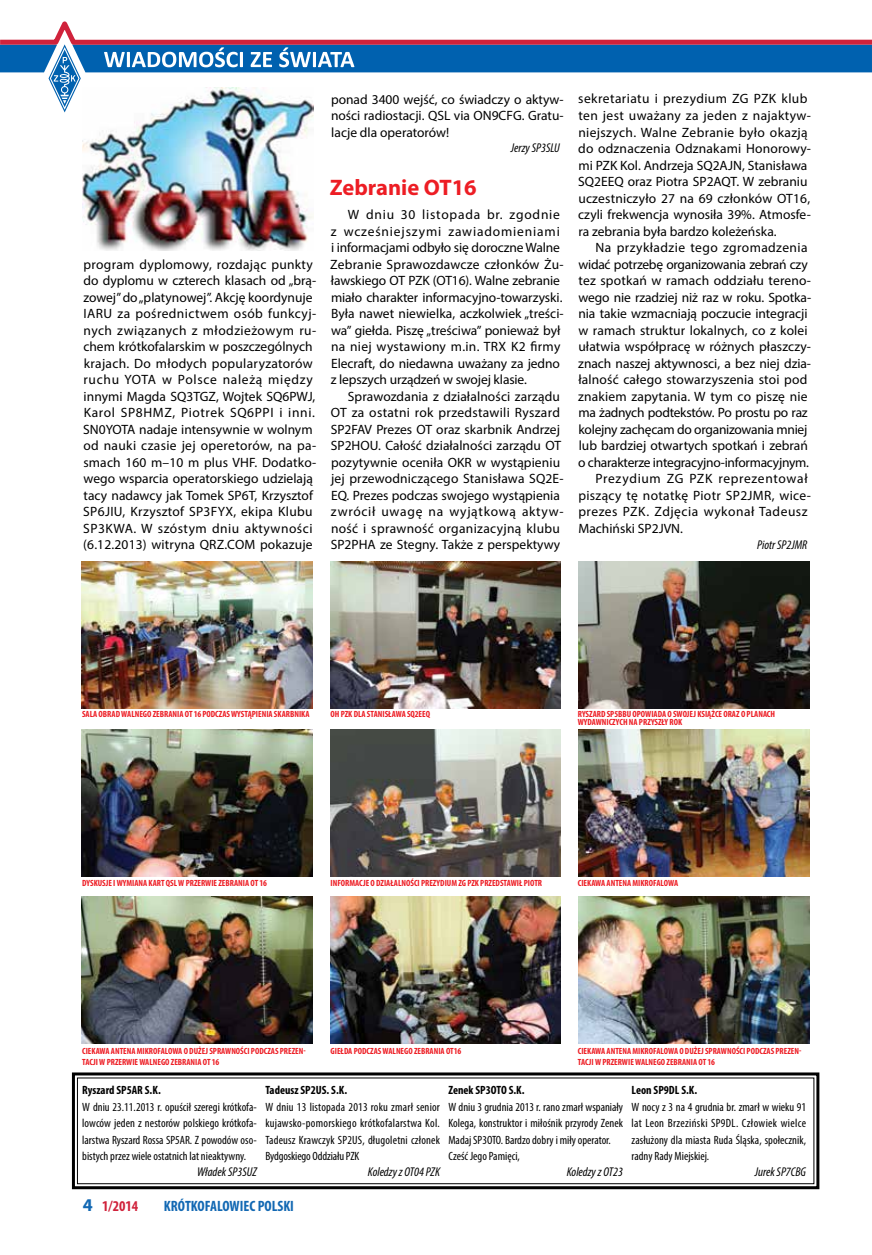
<style>
.page{position:relative;width:872px;height:1255px;background:#fff}
.page>*{position:absolute;margin:0;border:0;box-sizing:border-box;transform-origin:0 0}
.t1{font:700 22.5px "Myriad Pro";color:#ed1d24}
.t2{font:700 condensed 15px "Myriad Pro";color:#1268b3}
.t3{font:700 condensed 15px "Myriad Pro";color:#d0223b}
.t4{font:13.5px/16.5px "Myriad Pro";letter-spacing:.005em;color:#000}
.t5{font:13.5px "Myriad Pro";letter-spacing:-.02em;color:#000}
.t6{font:13.5px "Myriad Pro";letter-spacing:.025em;color:#000}
.t7{font:13.5px "Myriad Pro";letter-spacing:.04em;color:#000}
.t8{font:13.5px "Myriad Pro";letter-spacing:.03em;color:#000}
.t9{font:13.5px "Myriad Pro";letter-spacing:.045em;color:#000}
.t10{font:italic condensed 12.75px "Myriad Pro";color:#000}
.t11{font:condensed 12px/16.5px "Myriad Pro";color:#000;text-align:justify}
.t12{font:700 condensed 12px "Myriad Pro";color:#000}
.t13{font:700 condensed 9px "Myriad Pro";color:#ed1d24}
.s1{font-stretch:normal;font-size:18px;color:#1268b3}
</style>
<div class="page">
<svg style="left:71px;top:1072px;width:749px;height:118px"></svg>
<div style="left:77px;top:1077px;width:737px;height:107px;border:1px solid #000"></div>
<img style="left:83px;top:114px;width:230px;height:136px">
<img style="left:82px;top:561px;width:230px;height:147px">
<img style="left:82px;top:729px;width:230px;height:147px">
<img style="left:82px;top:896px;width:230px;height:147px">
<img style="left:330px;top:561px;width:230px;height:147px">
<img style="left:330px;top:729px;width:230px;height:147px">
<img style="left:330px;top:896px;width:230px;height:147px">
<img style="left:578px;top:561px;width:231px;height:147px">
<img style="left:578px;top:729px;width:231px;height:147px">
<img style="left:578px;top:896px;width:231px;height:147px">
<svg style="left:0;top:21px;width:872px;height:93px"></svg>
<p class="t4" style="left:83px;top:256px;width:234px">program dyplomowy, rozdając punkty do dyplomu w czterech klasach od „brą&shy;zowej” do „platynowej”. Akcję koordynuje IARU za pośrednictwem osób funkcyj&shy;nych związanych z młodzieżowym ru&shy;chem krótkofalarskim w poszczególnych krajach. Do młodych popularyzatorów ruchu YOTA w Polsce należą między innymi Magda SQ3TGZ, Wojtek SQ6PWJ, Karol SP8HMZ, Piotrek SQ6PPI i inni.<br>SN0YOTA nadaje intensywnie w wolnym od nauki czasie jej operetorów, na pa&shy;smach 160 m–10 m plus VHF. Dodatko&shy;wego wsparcia operatorskiego udzielają tacy nadawcy jak Tomek SP6T, Krzysztof SP6JIU, Krzysztof SP3FYX, ekipa Klubu SP3KWA. W szóstym dniu aktywności (6.12.2013) witryna QRZ.COM pokazuje</p>
<p class="t4" style="left:331px;top:91px;width:234px;text-align:justify">ponad 3400 wejść, co świadczy o aktyw&shy;ności radiostacji. QSL via ON9CFG. Gratu&shy;lacje dla operatorów!</p>
<p class="t10" style="left:511px;top:140px;width:50px">Jerzy SP3SLU</p>
<h1 class="t1" style="left:330px;top:173px;width:148px">Zebranie OT16</h1>
<p class="t4" style="left:330px;top:206px;width:235px;text-indent:18px">W dniu 30 listopada br. zgodnie z wcześniejszymi zawiadomieniami i informacjami odbyło się doroczne Walne Zebranie Sprawozdawcze członków Żu&shy;ławskiego OT PZK (OT16). Walne zebranie miało charakter informacyjno-towarzyski.<br>Była nawet niewielka, aczkolwiek „treści&shy;wa” giełda. Piszę „treściwa” ponieważ był na niej wystawiony m.in. TRX K2 firmy Elecraft, do niedawna uważany za jedno z lepszych urządzeń w swojej klasie.</p>
<p class="t4" style="left:331px;top:387px;width:234px;text-indent:17px">Sprawozdania z działalności zarządu OT za ostatni rok przedstawili Ryszard SP2FAV Prezes OT oraz skarbnik Andrzej SP2HOU. Całość działalności zarządu OT pozytywnie oceniła OKR w wystąpieniu jej przewodniczącego Stanisława SQ2E-EQ. Prezes podczas swojego wystąpienia zwrócił uwagę na wyjątkową aktyw&shy;ność i sprawność organizacyjną klubu SP2PHA ze Stegny. Także z perspektywy</p>
<p class="t4" style="left:578px;top:90px;width:234px">sekretariatu i prezydium ZG PZK klub ten jest uważany za jeden z najaktyw&shy;niejszych. Walne Zebranie było okazją do odznaczenia Odznakami Honorowy&shy;mi PZK Kol. Andrzeja SQ2AJN, Stanisława SQ2EEQ oraz Piotra SP2AQT. W zebraniu uczestniczyło 27 na 69 członków OT16, czyli frekwencja wynosiła 39%. Atmosfe&shy;ra zebrania była bardzo koleżeńska.</p>
<p class="t8" style="left:595px;top:239px;width:213px">Na przykładzie tego zgromadzenia</p>
<p class="t5" style="left:578px;top:256px;width:231px">widać potrzebę organizowania zebrań czy</p>
<p class="t4" style="left:578px;top:272px;width:234px">tez spotkań w ramach oddziału tereno-</p>
<p class="t4" style="left:578px;top:288px;width:234px">wego nie rzadziej niż raz w roku. Spotka-</p>
<p class="t4" style="left:578px;top:305px;width:231px">nia takie wzmacniają poczucie integracji</p>
<p class="t4" style="left:578px;top:321px;width:231px">w ramach struktur lokalnych, co z kolei</p>
<p class="t4" style="left:578px;top:338px;width:234px">ułatwia współpracę w różnych płaszczy-</p>
<p class="t4" style="left:578px;top:354px;width:234px">znach naszej aktywnosci, a bez niej dzia-</p>
<p class="t4" style="left:578px;top:371px;width:230px">łalność całego stowarzyszenia stoi pod</p>
<p class="t4" style="left:578px;top:387px;width:231px">znakiem zapytania. W tym co piszę nie</p>
<p class="t5" style="left:578px;top:404px;width:231px">ma żadnych podtekstów. Po prostu po raz</p>
<p class="t5" style="left:578px;top:421px;width:230px">kolejny zachęcam do organizowania mniej</p>
<p class="t4" style="left:579px;top:437px;width:230px">lub bardziej otwartych spotkań i zebrań</p>
<p class="t5" style="left:578px;top:454px;width:232px">o charakterze integracyjno-informacyjnym.</p>
<p class="t9" style="left:595px;top:470px;width:214px">Prezydium ZG PZK reprezentował</p>
<p class="t6" style="left:578px;top:487px;width:234px">piszący tę notatkę Piotr SP2JMR, wice-</p>
<p class="t7" style="left:578px;top:503px;width:231px">prezes PZK. Zdjęcia wykonał Tadeusz</p>
<p class="t4" style="left:578px;top:519px;width:106px">Machiński SP2JVN.</p>
<p class="t10" style="left:757px;top:536px;width:52px">Piotr SP2JMR</p>
<p class="t13" style="left:82px;top:708px;width:22px">SALA OBRAD</p>
<p class="t13" style="left:121px;top:708px;width:40px">WALNEGO ZEBRA</p>
<p class="t13" style="left:172px;top:708px;width:35px">NIA OT 16 PODCZAS</p>
<p class="t13" style="left:231px;top:708px;width:48px">WYSTĄPIE NIA SKARB</p>
<p class="t13" style="left:294px;top:708px;width:9px">NIKA</p>
<p class="t13" style="left:330px;top:708px;width:101px">OH PZK DLA STANISŁAWA SQ2EEQ</p>
<p class="t13" style="left:578px;top:708px;width:13px">RYSZARD</p>
<p class="t13" style="left:607px;top:708px;width:50px">SP5BBU OPOWIADA</p>
<p class="t13" style="left:667px;top:708px;width:20px">O SWOJEJ</p>
<p class="t13" style="left:697px;top:708px;width:32px">KSIĄŻCE ORAZ</p>
<p class="t13" style="left:741px;top:708px;width:27px">OPLANACH</p>
<p class="t13" style="left:578px;top:716px;width:97px">WYDAWNICZYCH NA PRZYSZŁY ROK</p>
<p class="t13" style="left:82px;top:877px;width:13px">DYSKUSJE</p>
<p class="t13" style="left:113px;top:877px;width:41px">I WYMIANA KART</p>
<p class="t13" style="left:166px;top:877px;width:25px">QSL W PRZER</p>
<p class="t13" style="left:205px;top:877px;width:19px">WIE ZEBRA</p>
<p class="t13" style="left:238px;top:877px;width:30px">NIA OT 16</p>
<p class="t13" style="left:330px;top:877px;width:12px">INFORMACJE</p>
<p class="t13" style="left:370px;top:877px;width:11px">ODZIAŁAL</p>
<p class="t13" style="left:401px;top:877px;width:25px">NOŚCI PREZ</p>
<p class="t13" style="left:436px;top:877px;width:9px">YDIUM</p>
<p class="t13" style="left:458px;top:877px;width:27px">ZG PZK PRZEDSTA</p>
<p class="t13" style="left:511px;top:877px;width:22px">WIŁ PIOTR</p>
<p class="t13" style="left:578px;top:877px;width:60px">CIEKAWA ANTENAMIKROFALO</p>
<p class="t13" style="left:668px;top:877px;width:12px">WA</p>
<p class="t13" style="left:82px;top:1045px;width:60px">CIEKAWA ANTENAMIKROFALO</p>
<p class="t13" style="left:172px;top:1045px;width:42px">WAODUŻEJ SPRA</p>
<p class="t13" style="left:225px;top:1045px;width:31px">WNOŚCI PODCZAS</p>
<p class="t13" style="left:280px;top:1045px;width:5px">PREZE</p>
<p class="t13" style="left:299px;top:1045px;width:8px">N-</p>
<p class="t13" style="left:82px;top:1056px;width:5px">TACJI</p>
<p class="t13" style="left:99px;top:1056px;width:13px">W PRZER</p>
<p class="t13" style="left:126px;top:1056px;width:53px">WIE WALNEGO ZEBRA</p>
<p class="t13" style="left:191px;top:1056px;width:30px">NIA OT 16</p>
<p class="t13" style="left:330px;top:1045px;width:9px">GIEŁDA</p>
<p class="t13" style="left:354px;top:1045px;width:5px">PODCZAS</p>
<p class="t13" style="left:382px;top:1045px;width:37px">WALNEGOZEBRA</p>
<p class="t13" style="left:434px;top:1045px;width:29px">NIA OT16</p>
<p class="t13" style="left:578px;top:1045px;width:60px">CIEKAWA ANTENAMIKROFALO</p>
<p class="t13" style="left:668px;top:1045px;width:42px">WAODUŻEJ SPRA</p>
<p class="t13" style="left:721px;top:1045px;width:31px">WNOŚCI PODCZAS</p>
<p class="t13" style="left:775px;top:1045px;width:5px">PREZE</p>
<p class="t13" style="left:794px;top:1045px;width:8px">N-</p>
<p class="t13" style="left:578px;top:1056px;width:5px">TACJI</p>
<p class="t13" style="left:595px;top:1056px;width:13px">W PRZER</p>
<p class="t13" style="left:622px;top:1056px;width:53px">WIE WALNEGO ZEBRA</p>
<p class="t13" style="left:686px;top:1056px;width:30px">NIA OT 16</p>
<p class="t12" style="left:82px;top:1082px;width:80px">RYSZARD SP5AR S.K.</p>
<p class="t11" style="left:82px;top:1098px;width:176px">W dniu 23.11.2013 r. opuścił szeregi krótkofa&shy;lowców jeden z nestorów polskiego krótkofa&shy;larstwa Ryszard Rossa SP5AR. Z powodów oso&shy;bistych przez wiele ostatnich lat nieaktywny.</p>
<p class="t10" style="left:197px;top:1163px;width:61px">Władek SP3SUZ</p>
<p class="t12" style="left:265px;top:1082px;width:83px">TADEUSZ SP2US. S.K.</p>
<p class="t11" style="left:265px;top:1098px;width:176px">W dniu 13 listopada 2013 roku zmarł senior kujawsko-pomorskiego krótkofalarstwa Kol.<br>Tadeusz Krawczyk SP2US, długoletni członek Bydgoskiego Oddziału PZK</p>
<p class="t10" style="left:368px;top:1163px;width:73px">Koledzy z OT04 PZK</p>
<p class="t12" style="left:448px;top:1082px;width:78px">ZENEK SP3OTO S.K.</p>
<p class="t11" style="left:448px;top:1098px;width:176px;text-align:left">W dniu 3 grudnia 2013 r. rano zmarł wspaniały Kolega, konstruktor i miłośnik przyrody Zenek Madaj SP3OTO. Bardzo dobry i miły operator.<br>Cześć Jego Pamięci,</p>
<p class="t10" style="left:567px;top:1163px;width:58px">Koledzy z OT23</p>
<p class="t3" style="left:83px;top:1196px;width:57px"><span class="s1">4</span> 1/2014</p>
<p class="t2" style="left:164px;top:1196px;width:131px">KRÓTKOFALOWIEC POLSKI</p>
<p class="t12" style="left:631px;top:1082px;width:67px">LEON SP9DL S.K.</p>
<p class="t11" style="left:631px;top:1098px;width:176px">W nocy z 3 na 4 grudnia br. zmarł w wieku 91 lat Leon Brzeziński SP9DL. Człowiek wielce zasłużony dla miasta Ruda Śląska, społecznik, radny Rady Miejskiej.</p>
<p class="t10" style="left:755px;top:1163px;width:53px">Jurek SP7CBG</p>
</div>
